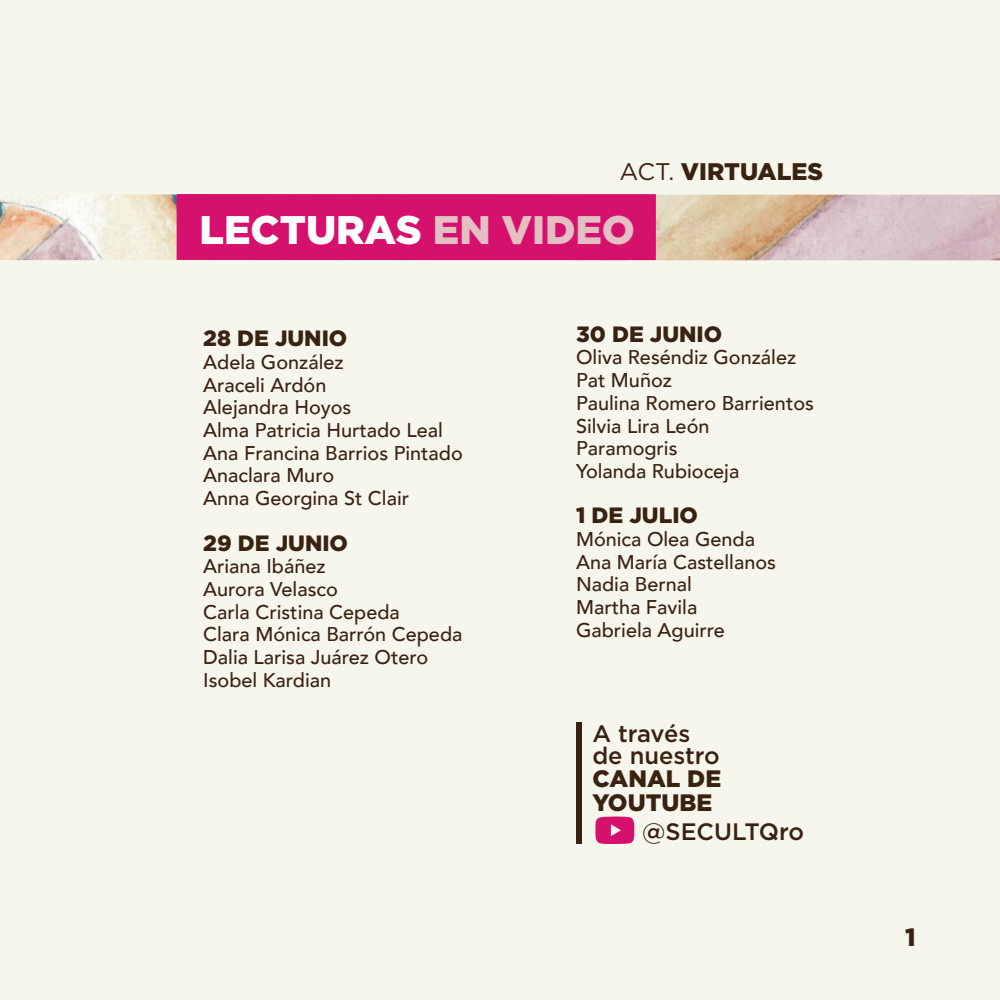
<style>
.page{position:relative;width:1000px;height:1000px;background:#f7f6ed}
.page>*{position:absolute;margin:0;border:0;box-sizing:border-box;transform-origin:0 0}
.t1{font:900 39.88px "Gotham";color:#fff}
.t2{font:900 25px "Gotham";color:#3a2212}
.t3{font:900 24px "Gotham";color:#3a2212}
.t4{font:500 23.75px/21.2px "Gotham";color:#3a2212}
.t5{font:900 23.75px/23.8px "Gotham";color:#3a2212}
.t6{font:900 22.12px "Gotham";color:#3a2212}
.t7{font:500 19.88px/22.8px "Avenir";color:#3a2212}
.s1{font-weight:400}
.s2{color:#e4bfc4}
</style>
<div class="page">
<div style="left:576px;top:723px;width:5px;height:121px;background:#3a2212"></div>
<svg style="left:595px;top:816px;width:39px;height:28px"></svg>
<img style="left:0;top:194px;width:1000px;height:66px">
<div style="left:177px;top:194px;width:479px;height:66px;background:#d6116d"></div>
<p class="t3" style="left:620px;top:155px;width:205px"><span class="s1">ACT.</span> VIRTUALES</p>
<h1 class="t1" style="left:200px;top:202px;width:437px">LECTURAS <span class="s2">EN VIDEO</span></h1>
<p class="t6" style="left:203px;top:323px;width:146px">28 DE JUNIO</p>
<p class="t7" style="left:203px;top:350px;width:261px">Adela González<br>Araceli Ardón<br>Alejandra Hoyos<br>Alma Patricia Hurtado Leal<br>Ana Francina Barrios Pintado<br>Anaclara Muro<br>Anna Georgina St Clair</p>
<p class="t6" style="left:203px;top:528px;width:146px">29 DE JUNIO</p>
<p class="t7" style="left:203px;top:554px;width:261px">Ariana Ibáñez<br>Aurora Velasco<br>Carla Cristina Cepeda<br>Clara Mónica Barrón Cepeda<br>Dalia Larisa Juárez Otero<br>Isobel Kardian</p>
<p class="t6" style="left:576px;top:319px;width:148px">30 DE JUNIO</p>
<p class="t7" style="left:576px;top:345px;width:239px">Oliva Reséndiz González<br>Pat Muñoz<br>Paulina Romero Barrientos<br>Silvia Lira León<br>Paramogris<br>Yolanda Rubioceja</p>
<p class="t6" style="left:576px;top:500px;width:123px">1 DE JULIO</p>
<p class="t7" style="left:576px;top:527px;width:201px">Mónica Olea Genda<br>Ana María Castellanos<br>Nadia Bernal<br>Martha Favila<br>Gabriela Aguirre</p>
<p class="t4" style="left:592px;top:723px;width:129px">A través de nuestro</p>
<p class="t5" style="left:592px;top:767px;width:130px">CANAL DE<br>YOUTUBE</p>
<p class="t4" style="left:642px;top:820px;width:163px">@SECULTQro</p>
<p class="t2" style="left:905px;top:920px;width:12px">1</p>
</div>
